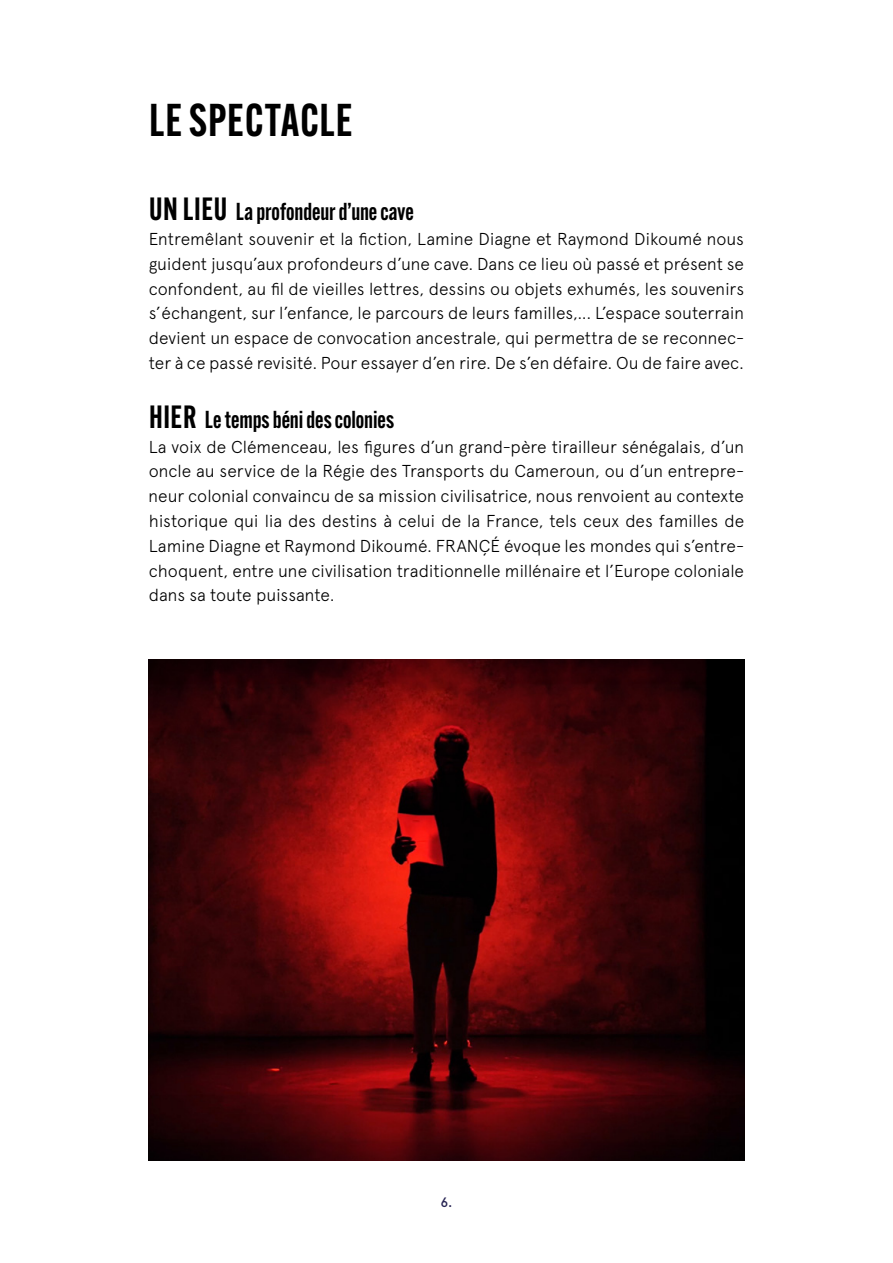
<style>
.page{position:relative;width:893px;height:1263px;background:#fff}
.page>*{position:absolute;margin:0;border:0;box-sizing:border-box;transform-origin:0 0}
.t1{font:600 45px "Alternate Gothic Cond ATF";letter-spacing:.025em;color:#000}
.t2{font:600 24px "Alternate Gothic Cond ATF";letter-spacing:-.005em;color:#000}
.t3{font:300 17.25px/24.8px "Apercu Pro";letter-spacing:-.005em;color:#000;text-align:justify}
.t4{font:500 13.5px "Apercu Pro";color:#272453}
.s1{font-size:31.5px}
</style>
<div class="page">
<img style="left:149px;top:659px;width:595px;height:502px">
<h1 class="t1" style="left:149px;top:91px;width:205px">LE SPECTACLE</h1>
<h2 class="t2" style="left:149px;top:197px;width:266px"><span class="s1">UN LIEU</span> La profondeur d’une cave</h2>
<p class="t3" style="left:149px;top:225px;width:597px">Entremêlant souvenir et la fiction, Lamine Diagne et Raymond Dikoumé nous guident jusqu’aux profondeurs d’une cave. Dans ce lieu où passé et présent se confondent, au fil de vieilles lettres, dessins ou objets exhumés, les souvenirs s’échangent, sur l’enfance, le parcours de leurs familles,... L’espace souterrain devient un espace de convocation ancestrale, qui permettra de se reconnec&shy;ter à ce passé revisité. Pour essayer d’en rire. De s’en défaire. Ou de faire avec.</p>
<h2 class="t2" style="left:149px;top:404px;width:246px"><span class="s1">HIER</span> Le temps béni des colonies</h2>
<p class="t3" style="left:149px;top:433px;width:597px">La voix de Clémenceau, les figures d’un grand-père tirailleur sénégalais, d’un oncle au service de la Régie des Transports du Cameroun, ou d’un entrepre&shy;neur colonial convaincu de sa mission civilisatrice, nous renvoient au contexte historique qui lia des destins à celui de la France, tels ceux des familles de Lamine Diagne et Raymond Dikoumé. FRANÇÉ évoque les mondes qui s’entre&shy;choquent, entre une civilisation traditionnelle millénaire et l’Europe coloniale dans sa toute puissante.</p>
<p class="t4" style="left:440px;top:1192px;width:14px">6.</p>
</div>
